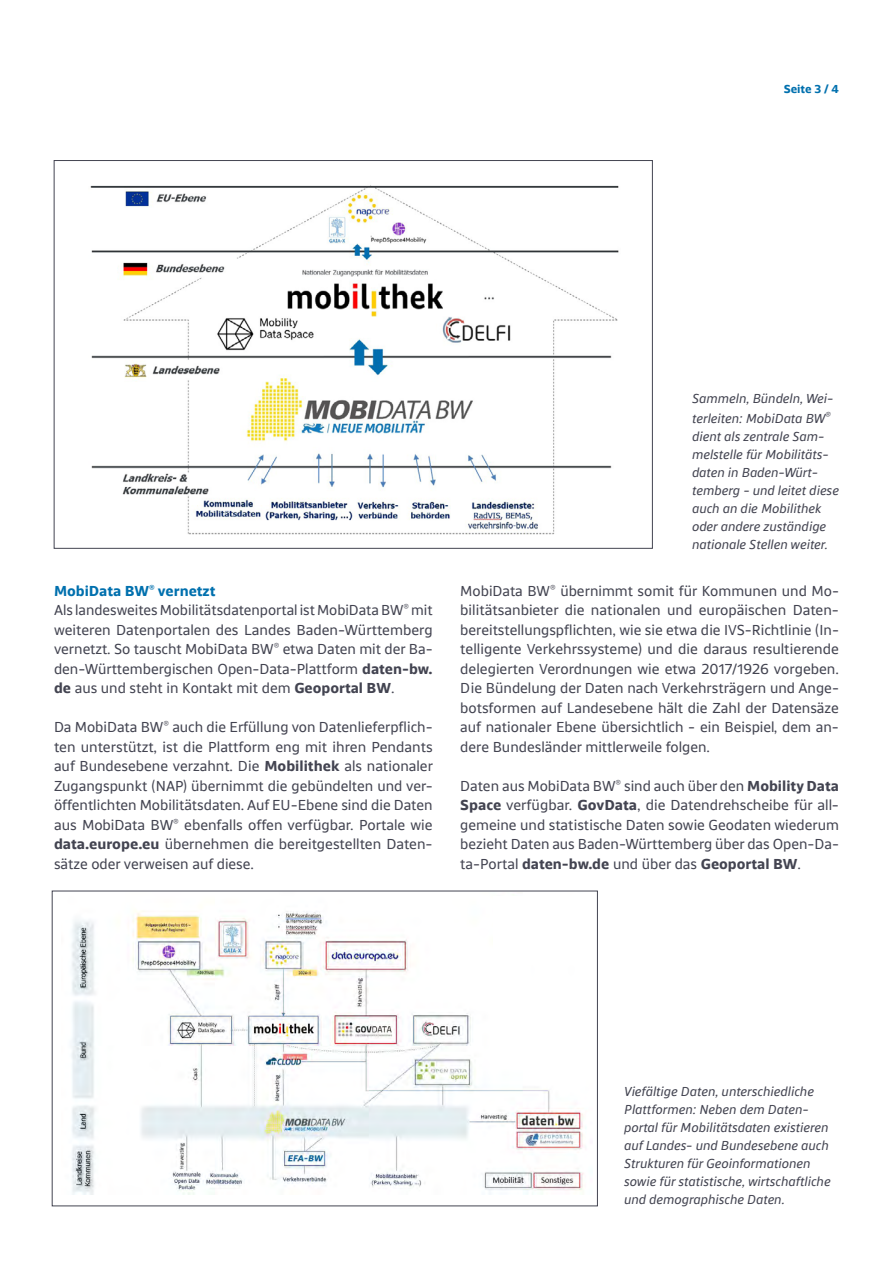
<style>
.page{position:relative;width:893px;height:1263px;background:#fff}
.page>*{position:absolute;margin:0;border:0;box-sizing:border-box;transform-origin:0 0}
.t1{font:15px/19.5px "Typewalk 1965";color:#434451;text-align:justify}
.t2{font:italic 13.5px/18px "Typewalk 1965";color:#434451}
.t3{font:700 12px "Typewalk 1965";color:#0070ae}
.s1{font-weight:700;color:#0070ae}
.s2{font-weight:700}
</style>
<div class="page">
<img style="left:90px;top:185px;width:529px;height:350px">
<img style="left:71px;top:911px;width:515px;height:283px">
<div style="left:494px;top:896px;width:102px;height:69px;background:#fff"></div>
<p class="t3" style="left:784px;top:82px;width:57px">Seite 3 / 4</p>
<p class="t1" style="left:54px;top:582px;width:380px;text-align:left"><span class="s1">MobiData BW</span><sup>®</sup> <span class="s1">vernetzt<br></span>Als landesweites Mobilitätsdatenportal ist MobiData BW<sup>®</sup> mit weiteren Datenportalen des Landes Baden-Württemberg vernetzt. So tauscht MobiData BW<sup>®</sup> etwa Daten mit der Ba&shy;den-Württembergischen Open-Data-Plattform <span class="s2">daten-bw. de</span> aus und steht in Kontakt mit dem <span class="s2">Geoportal BW</span>.</p>
<p class="t1" style="left:54px;top:718px;width:381px">Da MobiData BW<sup>®</sup> auch die Erfüllung von Datenlieferpflich&shy;ten unterstützt, ist die Plattform eng mit ihren Pendants auf Bundesebene verzahnt. Die <span class="s2">Mobilithek</span> als nationaler Zugangspunkt (NAP) übernimmt die gebündelten und ver&shy;öffentlichten Mobilitätsdaten. Auf EU-Ebene sind die Daten aus MobiData BW<sup>®</sup> ebenfalls offen verfügbar. Portale wie <span class="s2">data.europe.eu</span> übernehmen die bereitgestellten Daten&shy;sätze oder verweisen auf diese.</p>
<p class="t2" style="left:692px;top:389px;width:143px;line-height:19.5px">Sammeln, Bündeln, Wei&shy;terleiten: MobiData BW<sup>®</sup></p>
<p class="t2" style="left:692px;top:427px;width:148px">dient als zentrale Sam&shy;melstelle für Mobilitäts&shy;daten in Baden-Würt&shy;temberg - und leitet diese auch an die Mobilithek oder andere zuständige nationale Stellen weiter.</p>
<p class="t1" style="left:460px;top:582px;width:380px">MobiData BW<sup>®</sup> übernimmt somit für Kommunen und Mo&shy;bilitätsanbieter die nationalen und europäischen Daten&shy;bereitstellungspflichten, wie sie etwa die IVS-Richtlinie (In&shy;telligente Verkehrssysteme) und die daraus resultierende delegierten Verordnungen wie etwa 2017/1926 vorgeben.<br>Die Bündelung der Daten nach Verkehrsträgern und Ange&shy;botsformen auf Landesebene hält die Zahl der Datensäze auf nationaler Ebene übersichtlich -‑ ein Beispiel, dem an&shy;dere Bundesländer mittlerweile folgen.</p>
<p class="t1" style="left:460px;top:777px;width:380px">Daten aus MobiData BW<sup>®</sup> sind auch über den <span class="s2">Mobility Data Space</span> verfügbar. <span class="s2">GovData</span>, die Datendrehscheibe für all&shy;gemeine und statistische Daten sowie Geodaten wiederum bezieht Daten aus Baden-Württemberg über das Open-Da&shy;ta-Portal <span class="s2">daten-bw.de</span> und über das <span class="s2">Geoportal BW</span>.</p>
<p class="t2" style="left:624px;top:1083px;width:208px">Viefältige Daten, unterschiedliche Plattformen: Neben dem Daten&shy;portal für Mobilitätsdaten existieren auf Landes- und Bundesebene auch Strukturen für Geoinformationen sowie für statistische, wirtschaftliche und demographische Daten.</p>
</div>
